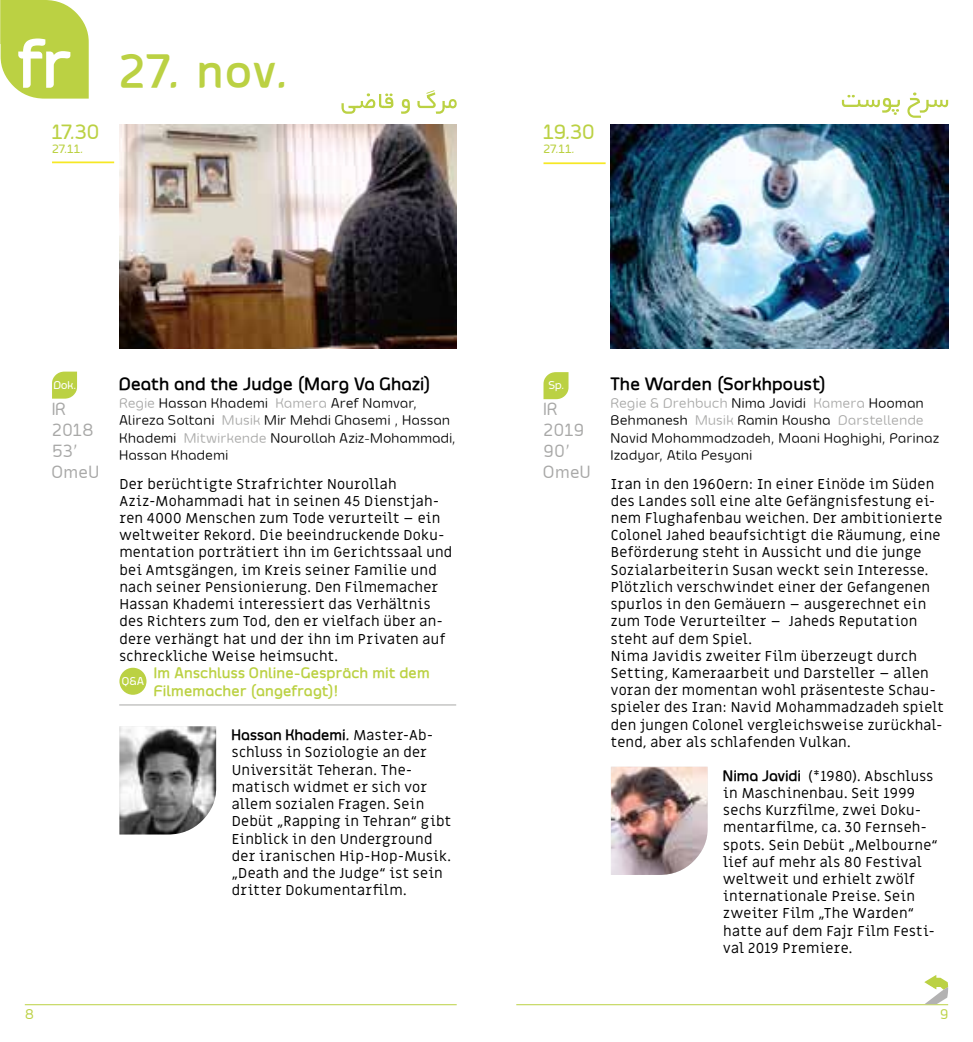
<style>
.page{position:relative;width:973px;height:1042px;background:#fff}
.page>*{position:absolute;margin:0;border:0;box-sizing:border-box;transform-origin:0 0}
.t1{font:700 45.5px "Smoolthan";color:#bbd143}
.t2{font:500 21px "Smoolthan";letter-spacing:-.01em;color:#bbd143}
.t3{font:700 17.5px "Smoolthan";letter-spacing:.025em;color:#000}
.t4{font:17.5px/21px "Smoolthan";letter-spacing:.04em;color:#a8a8a7}
.t5{font:700 14.88px/17.5px "Smoolthan";letter-spacing:.035em;color:#bbd143}
.t6{font:700 14.88px "Smoolthan";letter-spacing:.015em;color:#000}
.t7{font:100 14.53px/17.5px "Smoolthan";letter-spacing:.03em;color:#000}
.t8{font:14.35px/17.2px "Miriam Libre";letter-spacing:.015em;color:#000}
.t9{font:14px "Smoolthan";color:#bbd143}
.t10{font:500 12.25px "Smoolthan";letter-spacing:.04em;color:#bbd143}
.t11{font:500 11.55px "Smoolthan";color:#fff}
.s1{font-size:68.95px;color:#fff}
.s2{color:#a8a8a7}
.s3{font-family:"Miriam Libre";font-weight:400;font-size:14.35px}
.s4{font-family:"Smoolthan";font-weight:700;font-size:14.88px}
</style>
<div class="page">
<hr style="left:25px;top:1004px;width:431px;height:1px;background:#bbd143">
<hr style="left:516px;top:1004px;width:431px;height:1px;background:#bbd143">
<svg style="left:924px;top:975px;width:23px;height:29px"></svg>
<hr style="left:543px;top:162px;width:62px;height:2px;background:#f6e824">
<hr style="left:52px;top:161px;width:62px;height:2px;background:#f6e824">
<img style="left:610px;top:124px;width:337px;height:225px">
<img style="left:610px;top:767px;width:97px;height:108px">
<img style="left:119px;top:124px;width:337px;height:225px">
<img style="left:119px;top:726px;width:97px;height:108px">
<svg style="left:0;top:0;width:89px;height:99px;background:#c1d556"></svg>
<svg style="left:543px;top:372px;width:25px;height:27px"></svg>
<svg style="left:52px;top:372px;width:25px;height:27px"></svg>
<div style="left:119px;top:668px;width:27px;height:27px;background:#bbd143;border-radius:50%"></div>
<hr style="left:119px;top:704px;width:337px;height:1px;background:#a8a8a7">
<svg style="left:341px;top:93px;width:52px;height:21px"></svg>
<svg style="left:401px;top:99px;width:9px;height:15px"></svg>
<svg style="left:417px;top:90px;width:39px;height:24px"></svg>
<svg style="left:841px;top:95px;width:58px;height:20px"></svg>
<svg style="left:907px;top:93px;width:40px;height:25px"></svg>
<h1 class="t1" style="left:19px;top:47px;width:271px"><span class="s1">fr</span> 27. nov.</h1>
<h2 class="t2" style="left:52px;top:120px;width:49px">17.30</h2>
<p class="t10" style="left:52px;top:143px;width:33px">27.11.</p>
<h2 class="t2" style="left:543px;top:120px;width:52px">19.30</h2>
<p class="t10" style="left:543px;top:143px;width:33px">27.11.</p>
<p class="t11" style="left:54px;top:379px;width:24px">Dok.</p>
<p class="t4" style="left:52px;top:399px;width:49px">IR<br>2018<br>53’<br>OmeU</p>
<p class="t3" style="left:119px;top:375px;width:313px">Death and the Judge (Marg Va Ghazi)</p>
<p class="t11" style="left:548px;top:379px;width:17px">Sp.</p>
<p class="t7" style="left:119px;top:394px;width:338px"><span class="s2">Regie</span> Hassan Khademi <span class="s2">Kamera</span> Aref Namvar, Alireza Soltani <span class="s2">Musik</span> Mir Mehdi Ghasemi , Hassan Khademi <span class="s2">Mitwirkende</span> Nourollah Aziz-Mohammadi, Hassan Khademi</p>
<p class="t8" style="left:119px;top:475px;width:334px">Der berüchtigte Strafrichter Nourollah Aziz-Mohammadi hat in seinen 45 Dienstjah&shy;ren 4000 Menschen zum Tode verurteilt – ein weltweiter Rekord. Die beeindruckende Doku&shy;mentation porträtiert ihn im Gerichtssaal und bei Amtsgängen, im Kreis seiner Familie und nach seiner Pensionierung. Den Filmemacher Hassan Khademi interessiert das Verhältnis des Richters zum Tod, den er vielfach über an&shy;dere verhängt hat und der ihn im Privaten auf schreckliche Weise heimsucht.</p>
<p class="t5" style="left:154px;top:665px;width:277px">Im Anschluss Online-Gespräch mit dem<br>Filmemacher (angefragt)!</p>
<p class="t4" style="left:543px;top:399px;width:49px">IR<br>2019<br>90’<br>OmeU</p>
<p class="t11" style="left:122px;top:675px;width:23px">Q&amp;A</p>
<p class="t6" style="left:232px;top:727px;width:203px">Hassan Khademi. <span class="s3">Master-Ab-</span></p>
<p class="t8" style="left:232px;top:744px;width:221px">schluss in Soziologie an der<br>Universität Teheran. The&shy;matisch widmet er sich vor allem sozialen Fragen. Sein<br>Debüt „Rapping in Tehran“ gibt<br>Einblick in den Underground der iranischen Hip-Hop-Musik. „Death and the Judge“ ist sein dritter Dokumentarfilm.</p>
<p class="t3" style="left:610px;top:375px;width:217px">The Warden (Sorkhpoust)</p>
<p class="t7" style="left:610px;top:394px;width:329px"><span class="s2">Regie &amp; Drehbuch</span> Nima Javidi <span class="s2">Kamera</span> Hooman Behmanesh <span class="s2">Musik</span> Ramin Kousha <span class="s2">Darstellende </span>Navid Mohammadzadeh, Maani Haghighi, Parinaz Izadyar, Atila Pesyani</p>
<p class="t8" style="left:610px;top:475px;width:334px">Iran in den 1960ern: In einer Einöde im Süden des Landes soll eine alte Gefängnisfestung ei&shy;nem Flughafenbau weichen. Der ambitionierte Colonel Jahed beaufsichtigt die Räumung, eine Beförderung steht in Aussicht und die junge Sozialarbeiterin Susan weckt sein Interesse.<br>Plötzlich verschwindet einer der Gefangenen spurlos in den Gemäuern – ausgerechnet ein zum Tode Verurteilter – Jaheds Reputation steht auf dem Spiel.<br>Nima Javidis zweiter Film überzeugt durch Setting, Kameraarbeit und Darsteller – allen voran der momentan wohl präsenteste Schau&shy;spieler des Iran: Navid Mohammadzadeh spielt den jungen Colonel vergleichsweise zurückhal&shy;tend, aber als schlafenden Vulkan.</p>
<p class="t8" style="left:723px;top:767px;width:216px"><span class="s4">Nima Javidi</span> (*1980). Abschluss in Maschinenbau. Seit 1999 sechs Kurzfilme, zwei Doku&shy;mentarfilme, ca. 30 Fernseh&shy;spots. Sein Debüt „Melbourne“ lief auf mehr als 80 Festival weltweit und erhielt zwölf internationale Preise. Sein zweiter Film „The Warden“ hatte auf dem Fajr Film Festi&shy;val 2019 Premiere.</p>
<p class="t9" style="left:25px;top:1007px;width:10px">8</p>
<p class="t9" style="left:939px;top:1007px;width:10px">9</p>
</div>
